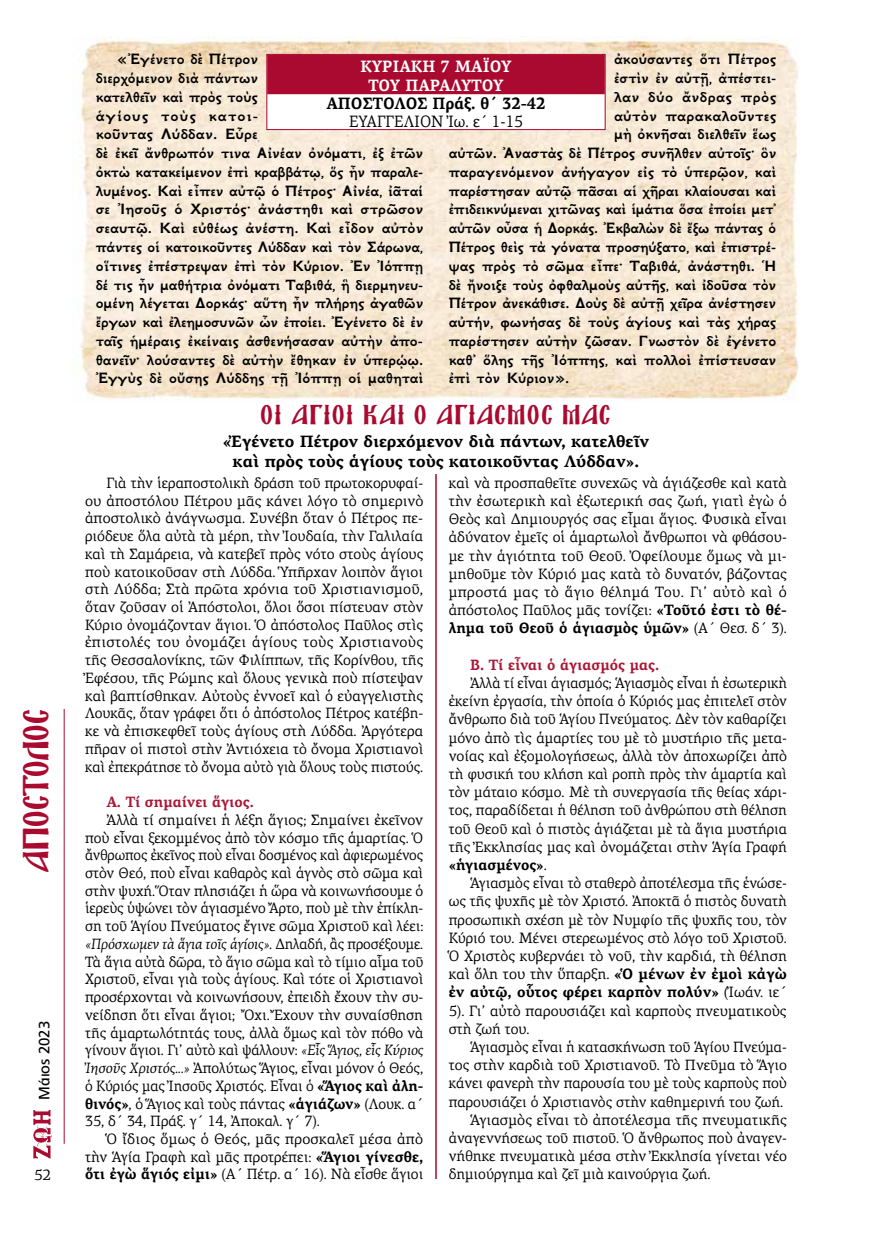
<style>
.page{position:relative;width:872px;height:1234px;background:#fff}
.page>*{position:absolute;margin:0;border:0;box-sizing:border-box;transform-origin:0 0}
.t1{font:31.5px "Mg Agion Oros UC Normal";letter-spacing:.025em;color:#aa0a2f}
.t2{font:24px "Mg Agion Oros UC Normal";letter-spacing:.09em;color:#aa0a2f}
.t3{font:700 16.5px/18.8px "GFS Neohellenic";color:#000}
.t4{font:700 16.5px/19.5px "PF Agora Serif Pro";color:#000;text-align:center}
.t5{font:700 16.5px "GFS Neohellenic";color:#000;scale:.96 1}
.t6{font:700 16.5px/19.8px "PF Agora Serif Pro";color:#fff;text-align:center;scale:.93 1}
.t7{font:700 16.5px "PF Agora Serif Pro";color:#000;scale:.93 1}
.t8{font:16.5px "PF Agora Serif Pro";color:#000;scale:.93 1}
.t9{font:700 16.5px "GFS Neohellenic";letter-spacing:.02em;color:#000}
.t10{font:700 16.5px "GFS Neohellenic";letter-spacing:.025em;color:#000}
.t11{font:15px/17.7px "PF Agora Serif Pro";color:#000;text-align:justify}
.t12{font:15px/17.7px "PF Agora Serif Pro";color:#000;text-align:justify;scale:.95 1}
.t13{font:15px/18.1px "PF Agora Serif Pro";color:#000;text-align:justify;scale:.94 1}
.t14{font:15px "PF Agora Serif Pro";color:#000;scale:.96 1}
.t15{font:700 15px "PF Agora Serif Pro";color:#ab1737;scale:.95 1}
.t16{font:15px "PF Catalog Poly";color:#000}
.s1{font-style:italic}
.s2{font-weight:700}
</style>
<div class="page">
<img style="left:33px;top:1110px;width:19px;height:48px">
<img style="left:78px;top:37px;width:720px;height:363px">
<hr style="left:64px;top:708px;width:1px;height:435px;background:#aa0a2f">
<hr style="left:435px;top:474px;width:2px;height:704px;background:#aa0a2f">
<svg style="left:268px;top:56px;width:335px;height:72px"></svg>
<div style="left:266px;top:54px;width:339px;height:76px;border:1px solid #aa0a2f"></div>
<h1 class="t1" style="left:23px;top:871px;width:165px;rotate:-90deg">ΑΠΟΣΤΟΛΟΣ</h1>
<p class="t16" style="left:36px;top:1099px;width:80px;rotate:-90deg">Μάιος 2023</p>
<p class="t11" style="left:34px;top:1165px;width:18px">52</p>
<p class="t3" style="left:96px;top:49px;width:329px;text-indent:21px">«Ἐγένετο δὲ Πέτρον<br>διερχόμενον διὰ πάντων<br>κατελθεῖν καὶ πρὸς τοὺς<br>ἁγίους τοὺς κατοι-<br>κοῦντας Λύδδαν. Εὗρε<br>δὲ ἐκεῖ ἄνθρωπόν τινα Αἰνέαν ὀνόματι, ἐξ ἐτῶν ὀκτὼ κατακείμενον ἐπὶ κραββάτῳ, ὅς ἦν παραλε&shy;λυμένος. Καὶ εἶπεν αὐτῷ ὁ Πέτρος· Αἰνέα, ἰᾶταί σε Ἰησοῦς ὁ Χριστός· ἀνάστηθι καὶ στρῶσον σεαυτῷ. Καὶ εὐθέως ἀνέστη. Καὶ εἶδον αὐτὸν πάντες οἱ κατοικοῦντες Λύδδαν καὶ τὸν Σάρωνα, οἵτινες ἐπέστρεψαν ἐπὶ τὸν Κύριον. Ἐν Ἰόππῃ δέ τις ἦν μαθήτρια ὀνόματι Ταβιθά, ἣ διερμηνευ&shy;ομένη λέγεται Δορκάς· αὕτη ἦν πλήρης ἀγαθῶν ἔργων καὶ ἐλεημοσυνῶν ὧν ἐποίει. Ἐγένετο δὲ ἐν ταῖς ἡμέραις ἐκείναις ἀσθενήσασαν αὐτὴν ἀπο&shy;θανεῖν· λούσαντες δὲ αὐτὴν ἔθηκαν ἐν ὑπερῴῳ.<br>Ἐγγὺς δὲ οὔσης Λύδδης τῇ Ἰόππῃ οἱ μαθηταὶ</p>
<p class="t3" style="left:614px;top:49px;width:164px">ἀκούσαντες ὅτι Πέτρος</p>
<p class="t6" style="left:360px;top:57px;width:164px">ΚΥΡΙΑΚΗ 7 ΜΑΪΟΥ<br>ΤΟΥ ΠΑΡΑΛΥΤΟΥ</p>
<p class="t7" style="left:326px;top:93px;width:237px">ΑΠΟΣΤΟΛΟΣ Πράξ. θ΄ 32-42</p>
<p class="t8" style="left:349px;top:111px;width:188px">ΕΥΑΓΓΕΛΙΟΝ Ἰω. ε΄ 1-15</p>
<p class="t3" style="left:614px;top:67px;width:164px">ἐστὶν ἐν αὐτῇ, ἀπέστει-</p>
<p class="t10" style="left:614px;top:84px;width:164px">λαν δύο ἄνδρας πρὸς</p>
<p class="t9" style="left:614px;top:103px;width:164px">αὐτὸν παρακαλοῦντες</p>
<p class="t3" style="left:614px;top:124px;width:164px">μὴ ὀκνῆσαι διελθεῖν ἕως</p>
<p class="t3" style="left:449px;top:142px;width:329px">αὐτῶν. Ἀναστὰς δὲ Πέτρος συνῆλθεν αὐτοῖς· ὃν</p>
<p class="t3" style="left:449px;top:161px;width:329px">παραγενόμενον ἀνήγαγον εἰς τὸ ὑπερῷον, καὶ</p>
<p class="t3" style="left:449px;top:180px;width:329px">παρέστησαν αὐτῷ πᾶσαι αἱ χῆραι κλαίουσαι καὶ</p>
<p class="t3" style="left:449px;top:199px;width:329px">ἐπιδεικνύμεναι χιτῶνας καὶ ἱμάτια ὅσα ἐποίει μετ᾿</p>
<p class="t5" style="left:449px;top:215px;width:342px">αὐτῶν οὖσα ἡ Δορκάς. Ἐκβαλὼν δὲ ἔξω πάντας ὁ</p>
<p class="t3" style="left:449px;top:236px;width:329px">Πέτρος θεὶς τὰ γόνατα προσηύξατο, καὶ ἐπιστρέ-</p>
<p class="t3" style="left:449px;top:255px;width:329px">ψας πρὸς τὸ σῶμα εἶπε· Ταβιθά, ἀνάστηθι. Ἡ</p>
<p class="t3" style="left:449px;top:274px;width:329px">δὲ ἤνοιξε τοὺς ὀφθαλμοὺς αὐτῆς, καὶ ἰδοῦσα τὸν</p>
<p class="t3" style="left:449px;top:292px;width:329px">Πέτρον ἀνεκάθισε. Δοὺς δὲ αὐτῇ χεῖρα ἀνέστησεν</p>
<p class="t3" style="left:449px;top:311px;width:329px">αὐτήν, φωνήσας δὲ τοὺς ἁγίους καὶ τὰς χήρας</p>
<p class="t3" style="left:449px;top:330px;width:329px">παρέστησεν αὐτὴν ζῶσαν. Γνωστὸν δὲ ἐγένετο</p>
<p class="t3" style="left:449px;top:349px;width:329px">καθ᾿ ὅλης τῆς Ἰόππης, καὶ πολλοὶ ἐπίστευσαν</p>
<p class="t3" style="left:449px;top:367px;width:122px">ἐπὶ τὸν Κύριον».</p>
<h2 class="t2" style="left:261px;top:404px;width:351px">ΟΙ ΑΓΙΟΙ ΚΑΙ Ο ΑΓΙΑΣΜΟΣ ΜΑΣ</h2>
<p class="t4" style="left:223px;top:432px;width:428px">«Ἐγένετο Πέτρον διερχόμενον διὰ πάντων, κατελθεῖν καὶ πρὸς τοὺς ἁγίους τοὺς κατοικοῦντας Λύδδαν».</p>
<p class="t12" style="left:85px;top:474px;width:357px;text-indent:21px">Γιὰ τὴν ἱεραποστολικὴ δράση τοῦ πρωτοκορυφαί&shy;ου ἀποστόλου Πέτρου μᾶς κάνει λόγο τὸ σημερινὸ ἀποστολικὸ ἀνάγνωσμα. Συνέβη ὅταν ὁ Πέτρος πε&shy;ριόδευε ὅλα αὐτὰ τὰ μέρη, τὴν Ἰουδαία, τὴν Γαλιλαία καὶ τὴ Σαμάρεια, νὰ κατεβεῖ πρὸς νότο στοὺς ἁγίους ποὺ κατοικοῦσαν στὴ Λύδδα. Ὑπῆρχαν λοιπὸν ἅγιοι στὴ Λύδδα; Στὰ πρῶτα χρόνια τοῦ Χριστιανισμοῦ, ὅταν ζοῦσαν οἱ Ἀπόστολοι, ὅλοι ὅσοι πίστευαν στὸν Κύριο ὀνομάζονταν ἅγιοι. Ὁ ἀπόστολος Παῦλος στὶς ἐπιστολές του ὀνομάζει ἁγίους τοὺς Χριστιανοὺς τῆς Θεσσαλονίκης, τῶν Φιλίππων, τῆς Κορίνθου, τῆς Ἐφέσου, τῆς Ρώμης καὶ ὅλους γενικὰ ποὺ πίστεψαν καὶ βαπτίσθηκαν. Αὐτοὺς ἐννοεῖ καὶ ὁ εὐαγγελιστὴς Λουκᾶς, ὅταν γράφει ὅτι ὁ ἀπόστολος Πέτρος κατέβη&shy;κε νὰ ἐπισκεφθεῖ τοὺς ἁγίους στὴ Λύδδα. Ἀργότερα πῆραν οἱ πιστοὶ στὴν Ἀντιόχεια τὸ ὄνομα Χριστιανοὶ καὶ ἐπεκράτησε τὸ ὄνομα αὐτὸ γιὰ ὅλους τοὺς πιστούς.</p>
<p class="t15" style="left:106px;top:792px;width:157px">Α. Τί σημαίνει ἅγιος.</p>
<p class="t11" style="left:85px;top:810px;width:340px;text-indent:21px">Ἀλλὰ τί σημαίνει ἡ λέξη ἅγιος; Σημαίνει ἐκεῖνον ποὺ εἶναι ξεκομμένος ἀπὸ τὸν κόσμο τῆς ἁμαρτίας. Ὁ ἄνθρωπος ἐκεῖνος ποὺ εἶναι δοσμένος καὶ ἀφιερωμένος στὸν Θεό, ποὺ εἶναι καθαρὸς καὶ ἁγνὸς στὸ σῶμα καὶ στὴν ψυχή. Ὅταν πλησιάζει ἡ ὥρα νὰ κοινωνήσουμε ὁ ἱερεὺς ὑψώνει τὸν ἁγιασμένο Ἄρτο, ποὺ μὲ τὴν ἐπίκλη&shy;ση τοῦ Ἁγίου Πνεύματος ἔγινε σῶμα Χριστοῦ καὶ λέει: <span class="s1">«Πρόσχωμεν τὰ ἅγια τοῖς ἁγίοις»</span>. Δηλαδή, ἂς προσέξουμε.<br>Τὰ ἅγια αὐτὰ δῶρα, τὸ ἅγιο σῶμα καὶ τὸ τίμιο αἷμα τοῦ Χριστοῦ, εἶναι γιὰ τοὺς ἁγίους. Καὶ τότε οἱ Χριστιανοὶ προσέρχονται νὰ κοινωνήσουν, ἐπειδὴ ἔχουν τὴν συ&shy;νείδηση ὅτι εἶναι ἅγιοι; Ὄχι. Ἔχουν τὴν συναίσθηση τῆς ἁμαρτωλότητάς τους, ἀλλὰ ὅμως καὶ τὸν πόθο νὰ γίνουν ἅγιοι. Γι’ αὐτὸ καὶ ψάλλουν: <span class="s1">«Εἷς Ἅγιος, εἷς Κύριος Ἰησοῦς Χριστός...»</span> Ἀπολύτως Ἅγιος, εἶναι μόνον ὁ Θεός, ὁ Κύριός μας Ἰησοῦς Χριστός. Εἶναι ὁ <span class="s2">«Ἅγιος καὶ ἀλη&shy;θινός»</span>, ὁ Ἅγιος καὶ τοὺς πάντας <span class="s2">«ἁγιάζων»</span> (Λουκ. α΄ 35, δ΄ 34, Πράξ. γ΄ 14, Ἀποκαλ. γ΄ 7).</p>
<p class="t11" style="left:85px;top:1129px;width:340px;text-indent:21px">Ὁ ἴδιος ὅμως ὁ Θεός, μᾶς προσκαλεῖ μέσα ἀπὸ τὴν Ἁγία Γραφὴ καὶ μᾶς προτρέπει: <span class="s2">«Ἅγιοι γίνεσθε, ὅτι ἐγὼ ἅγιός εἰμι»</span> (Α΄ Πέτρ. α΄ 16). Νὰ εἶσθε ἅγιοι</p>
<p class="t11" style="left:449px;top:473px;width:340px;line-height:18.1px">καὶ νὰ προσπαθεῖτε συνεχῶς νὰ ἁγιάζεσθε καὶ κατὰ τὴν ἐσωτερικὴ καὶ ἐξωτερική σας ζωή, γιατὶ ἐγὼ ὁ Θεὸς καὶ Δημιουργός σας εἶμαι ἅγιος. Φυσικὰ εἶναι ἀδύνατον ἐμεῖς οἱ ἁμαρτωλοὶ ἄνθρωποι νὰ φθάσου&shy;με τὴν ἁγιότητα τοῦ Θεοῦ. Ὀφείλουμε ὅμως νὰ μι&shy;μηθοῦμε τὸν Κύριό μας κατὰ τὸ δυνατόν, βάζοντας μπροστά μας τὸ ἅγιο θέλημά Του. Γι’ αὐτὸ καὶ ὁ ἀπόστολος Παῦλος μᾶς τονίζει: <span class="s2">«Τοῦτό ἐστι τὸ θέ&shy;λημα τοῦ Θεοῦ ὁ ἁγιασμὸς ὑμῶν»</span> (Α΄ Θεσ. δ΄ 3).</p>
<p class="t15" style="left:470px;top:655px;width:201px">Β. Τί εἶναι ὁ ἁγιασμός μας.</p>
<p class="t13" style="left:449px;top:673px;width:361px;text-indent:21px">Ἀλλὰ τί εἶναι ἁγιασμός; Ἁγιασμὸς εἶναι ἡ ἐσωτερικὴ ἐκείνη ἐργασία, τὴν ὁποία ὁ Κύριός μας ἐπιτελεῖ στὸν ἄνθρωπο διὰ τοῦ Ἁγίου Πνεύματος. Δὲν τὸν καθαρίζει μόνο ἀπὸ τὶς ἁμαρτίες του μὲ τὸ μυστήριο τῆς μετα&shy;νοίας καὶ ἐξομολογήσεως, ἀλλὰ τὸν ἀποχωρίζει ἀπὸ τὴ φυσική του κλήση καὶ ροπὴ πρὸς τὴν ἁμαρτία καὶ τὸν μάταιο κόσμο. Μὲ τὴ συνεργασία τῆς θείας χάρι&shy;τος, παραδίδεται ἡ θέληση τοῦ ἀνθρώπου στὴ θέληση τοῦ Θεοῦ καὶ ὁ πιστὸς ἁγιάζεται μὲ τὰ ἅγια μυστήρια τῆς Ἐκκλησίας μας καὶ ὀνομάζεται στὴν Ἁγία Γραφή <span class="s2">«ἡγιασμένος»</span>.</p>
<p class="t12" style="left:449px;top:873px;width:357px;line-height:18.1px;text-indent:21px">Ἁγιασμὸς εἶναι τὸ σταθερὸ ἀποτέλεσμα τῆς ἑνώσε&shy;ως τῆς ψυχῆς μὲ τὸν Χριστό. Ἀποκτᾶ ὁ πιστὸς δυνατὴ προσωπικὴ σχέση μὲ τὸν Νυμφίο τῆς ψυχῆς του, τὸν Κύριό του. Μένει στερεωμένος στὸ λόγο τοῦ Χριστοῦ.<br>Ὁ Χριστὸς κυβερνάει τὸ νοῦ, τὴν καρδιά, τὴ θέληση καὶ ὅλη του τὴν ὕπαρξη. <span class="s2">«Ὁ μένων ἐν ἐμοὶ κἀγὼ ἐν αὐτῷ, οὗτος φέρει καρπὸν πολύν»</span> (Ἰωάν. ιε΄ 5). Γι’ αὐτὸ παρουσιάζει καὶ καρποὺς πνευματικοὺς στὴ ζωή του.</p>
<p class="t13" style="left:470px;top:1037px;width:338px">Ἁγιασμὸς εἶναι ἡ κατασκήνωση τοῦ Ἁγίου Πνεύμα-</p>
<p class="t14" style="left:449px;top:1055px;width:354px">τος στὴν καρδιὰ τοῦ Χριστιανοῦ. Τὸ Πνεῦμα τὸ Ἅγιο</p>
<p class="t12" style="left:449px;top:1074px;width:357px">κάνει φανερὴ τὴν παρουσία του μὲ τοὺς καρποὺς ποὺ</p>
<p class="t12" style="left:449px;top:1092px;width:353px">παρουσιάζει ὁ Χριστιανὸς στὴν καθημερινή του ζωή.</p>
<p class="t11" style="left:470px;top:1110px;width:318px">Ἁγιασμὸς εἶναι τὸ ἀποτέλεσμα τῆς πνευματικῆς</p>
<p class="t12" style="left:449px;top:1128px;width:357px">ἀναγεννήσεως τοῦ πιστοῦ. Ὁ ἄνθρωπος ποὺ ἀναγεν-</p>
<p class="t14" style="left:449px;top:1146px;width:354px">νήθηκε πνευματικὰ μέσα στὴν Ἐκκλησία γίνεται νέο</p>
<p class="t12" style="left:449px;top:1165px;width:277px">δημιούργημα καὶ ζεῖ μιὰ καινούργια ζωή.</p>
</div>
